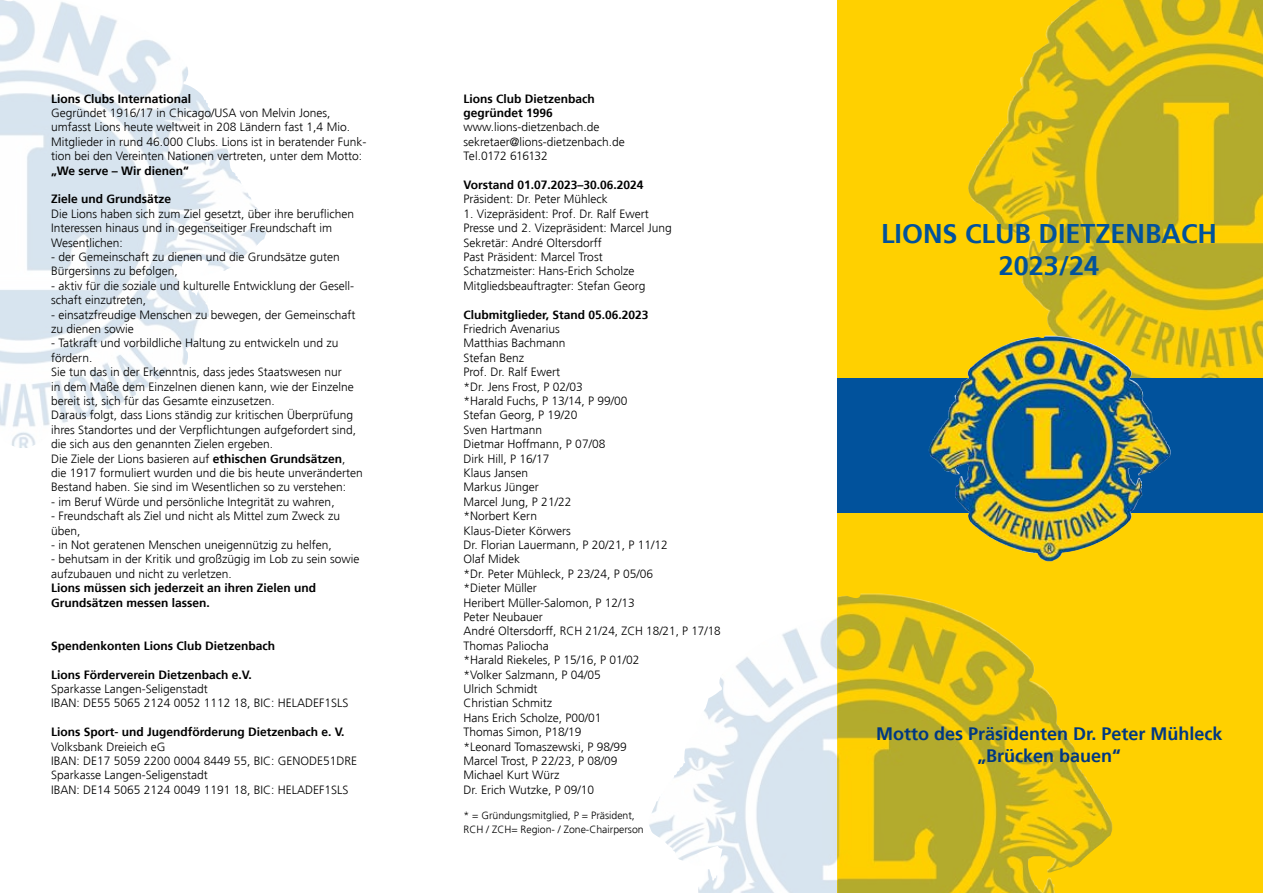
<style>
.page{position:relative;width:1263px;height:893px;background:#fff}
.page>*{position:absolute;margin:0;border:0;box-sizing:border-box;transform-origin:0 0}
.t1{font:700 27px/32.4px "Frutiger";color:#01529c;text-align:center}
.t2{font:700 18px/21.6px "Frutiger";color:#003882;text-align:center}
.t3{font:300 12px/14.4px "Frutiger";color:#000}
.t4{font:700 12px/14.4px "Frutiger";color:#000}
.t5{font:300 10.5px/14.4px "Frutiger";color:#000}
.s1{font-weight:700}
</style>
<div class="page">
<div style="left:838px;top:0;width:425px;height:893px;background:#ffd000"></div>
<img style="left:838px;top:593px;width:275px;height:300px">
<img style="left:0;top:0;width:266px;height:448px">
<img style="left:968px;top:0;width:295px;height:378px">
<div style="left:838px;top:378px;width:425px;height:135px;background:#01529c"></div>
<img style="left:928px;top:336px;width:214px;height:225px">
<img style="left:649px;top:616px;width:189px;height:277px">
<p class="t4" style="left:51px;top:91px;width:142px">Lions Clubs International</p>
<p class="t3" style="left:51px;top:106px;width:317px">Gegründet 1916/17 in Chicago/USA von Melvin Jones, umfasst Lions heute weltweit in 208 Ländern fast 1,4 Mio.<br>Mitglieder in rund 46.000 Clubs. Lions ist in beratender Funk&shy;tion bei den Vereinten Nationen vertreten, unter dem Motto:</p>
<p class="t4" style="left:51px;top:163px;width:140px">„We serve – Wir dienen“</p>
<p class="t4" style="left:51px;top:192px;width:122px">Ziele und Grundsätze</p>
<p class="t3" style="left:51px;top:207px;width:305px">Die Lions haben sich zum Ziel gesetzt, über ihre beruflichen<br>Interessen hinaus und in gegenseitiger Freundschaft im<br>Wesentlichen:</p>
<p class="t3" style="left:51px;top:250px;width:290px">- der Gemeinschaft zu dienen und die Grundsätze guten<br>Bürgersinns zu befolgen,</p>
<p class="t3" style="left:51px;top:279px;width:305px">- aktiv für die soziale und kulturelle Entwicklung der Gesell&shy;schaft einzutreten,</p>
<p class="t3" style="left:51px;top:307px;width:306px">- einsatzfreudige Menschen zu bewegen, der Gemeinschaft zu dienen sowie</p>
<p class="t3" style="left:51px;top:336px;width:313px">- Tatkraft und vorbildliche Haltung zu entwickeln und zu fördern.<br>Sie tun das in der Erkenntnis, dass jedes Staatswesen nur<br>in dem Maße dem Einzelnen dienen kann, wie der Einzelne bereit ist, sich für das Gesamte einzusetzen.<br>Daraus folgt, dass Lions ständig zur kritischen Überprüfung ihres Standortes und der Verpflichtungen aufgefordert sind, die sich aus den genannten Zielen ergeben.<br>Die Ziele der Lions basieren auf <span class="s1">ethischen Grundsätzen</span>, die 1917 formuliert wurden und die bis heute unveränderten Bestand haben. Sie sind im Wesentlichen so zu verstehen:</p>
<p class="t3" style="left:51px;top:495px;width:285px">- im Beruf Würde und persönliche Integrität zu wahren,</p>
<p class="t3" style="left:51px;top:509px;width:291px">- Freundschaft als Ziel und nicht als Mittel zum Zweck zu üben,</p>
<p class="t3" style="left:51px;top:538px;width:282px">- in Not geratenen Menschen uneigennützig zu helfen,</p>
<p class="t3" style="left:51px;top:552px;width:310px">- behutsam in der Kritik und großzügig im Lob zu sein sowie aufzubauen und nicht zu verletzen.</p>
<p class="t4" style="left:51px;top:581px;width:267px">Lions müssen sich jederzeit an ihren Zielen und<br>Grundsätzen messen lassen.</p>
<p class="t4" style="left:51px;top:638px;width:226px">Spendenkonten Lions Club Dietzenbach</p>
<p class="t4" style="left:51px;top:667px;width:202px">Lions Förderverein Dietzenbach e.V.</p>
<p class="t3" style="left:51px;top:682px;width:299px">Sparkasse Langen-Seligenstadt<br>IBAN: DE55 5065 2124 0052 1112 18, BIC: HELADEF1SLS</p>
<p class="t4" style="left:51px;top:725px;width:295px">Lions Sport- und Jugendförderung Dietzenbach e. V.</p>
<p class="t3" style="left:51px;top:739px;width:308px">Volksbank Dreieich eG<br>IBAN: DE17 5059 2200 0004 8449 55, BIC: GENODE51DRE Sparkasse Langen-Seligenstadt<br>IBAN: DE14 5065 2124 0049 1191 18, BIC: HELADEF1SLS</p>
<p class="t4" style="left:463px;top:91px;width:133px">Lions Club Dietzenbach gegründet 1996</p>
<p class="t3" style="left:463px;top:120px;width:163px">www.lions-dietzenbach.de sekretaer@lions-dietzenbach.de<br>Tel.0172 616132</p>
<p class="t4" style="left:463px;top:178px;width:182px">Vorstand 01.07.2023–30.06.2024</p>
<p class="t3" style="left:463px;top:192px;width:146px">Präsident: Dr. Peter Mühleck</p>
<p class="t3" style="left:463px;top:207px;width:210px">1. Vizepräsident: Prof. Dr. Ralf Ewert Presse und 2. Vizepräsident: Marcel Jung Sekretär: André Oltersdorff<br>Past Präsident: Marcel Trost Schatzmeister: Hans-Erich Scholze Mitgliedsbeauftragter: Stefan Georg</p>
<p class="t4" style="left:463px;top:307px;width:186px">Clubmitglieder, Stand 05.06.2023</p>
<p class="t3" style="left:463px;top:322px;width:259px">Friedrich Avenarius<br>Matthias Bachmann<br>Stefan Benz<br>Prof. Dr. Ralf Ewert<br>*Dr. Jens Frost, P 02/03<br>*Harald Fuchs, P 13/14, P 99/00<br>Stefan Georg, P 19/20<br>Sven Hartmann<br>Dietmar Hoffmann, P 07/08<br>Dirk Hill, P 16/17<br>Klaus Jansen<br>Markus Jünger<br>Marcel Jung, P 21/22<br>*Norbert Kern<br>Klaus-Dieter Körwers<br>Dr. Florian Lauermann, P 20/21, P 11/12<br>Olaf Midek<br>*Dr. Peter Mühleck, P 23/24, P 05/06<br>*Dieter Müller<br>Heribert Müller-Salomon, P 12/13<br>Peter Neubauer<br>André Oltersdorff, RCH 21/24, ZCH 18/21, P 17/18<br>Thomas Paliocha<br>*Harald Riekeles, P 15/16, P 01/02<br>*Volker Salzmann, P 04/05<br>Ulrich Schmidt<br>Christian Schmitz<br>Hans Erich Scholze, P00/01<br>Thomas Simon, P18/19<br>*Leonard Tomaszewski, P 98/99<br>Marcel Trost, P 22/23, P 08/09<br>Michael Kurt Würz<br>Dr. Erich Wutzke, P 09/10</p>
<p class="t5" style="left:463px;top:808px;width:182px">* = Gründungsmitglied, P = Präsident,<br>RCH / ZCH= Region- / Zone-Chairperson</p>
<h1 class="t1" style="left:881px;top:217px;width:338px">LIONS CLUB DIETZENBACH<br>2023/24</h1>
<h2 class="t2" style="left:876px;top:723px;width:348px">Motto des Präsidenten Dr. Peter Mühleck „Brücken bauen“</h2>
</div>
